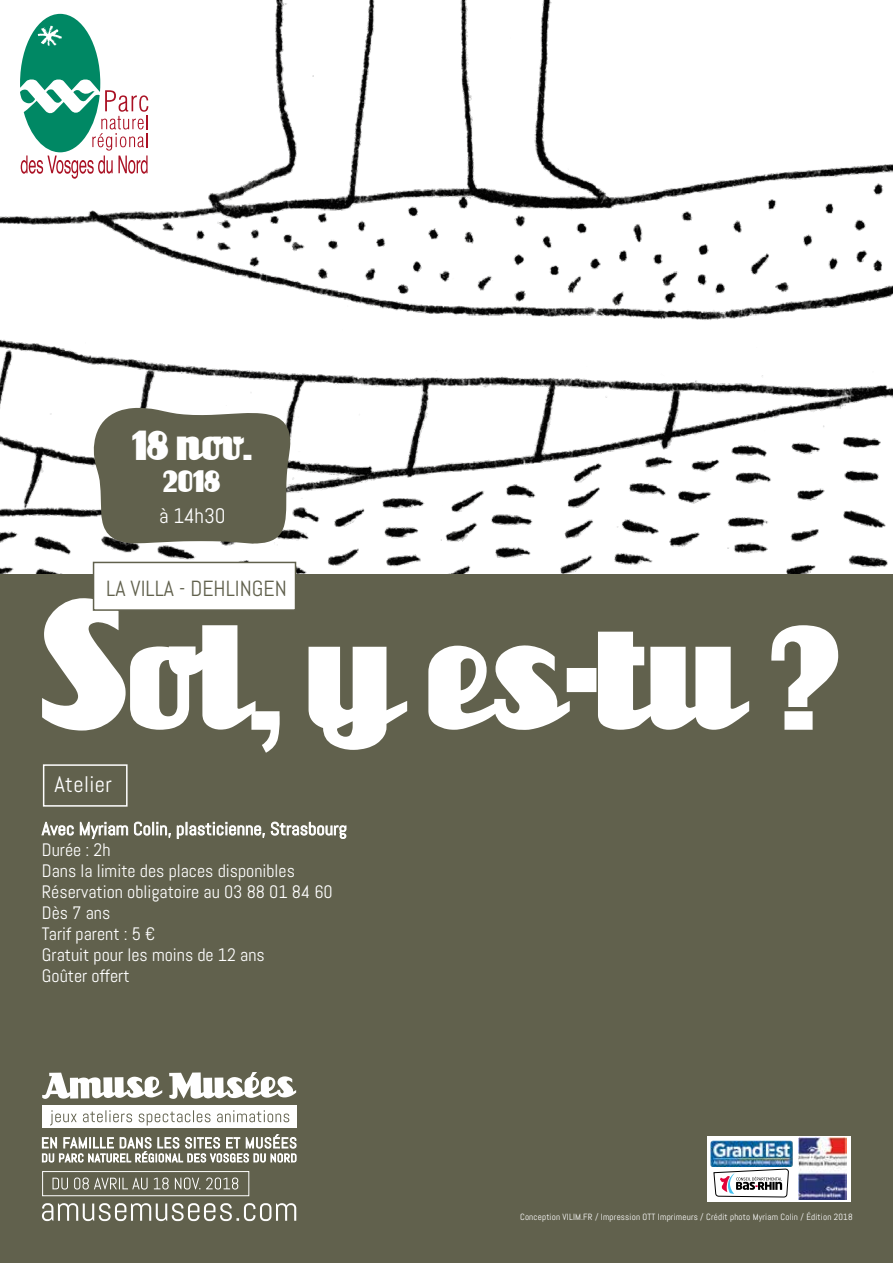
<style>
.page{position:relative;width:893px;height:1263px;background:#fff}
.page>*{position:absolute;margin:0;border:0;box-sizing:border-box;transform-origin:0 0}
.t1{font:136.95px "Unicorn";color:#fff}
.t2{font:38.55px "Unicorn";color:#fff}
.t3{font:28.5px "Unicorn";color:#fff}
.t4{font:22.5px "Abel";letter-spacing:.02em;color:#fff}
.t5{font:21.9px "Abel";color:#61614d}
.t6{font:21px "Abel";letter-spacing:-.005em;color:#fff}
.t7{font:18px/21px "Abel";color:#fff}
.t8{font:9px "Abel";letter-spacing:.02em;color:#fff}
.s1{font-size:164.4px}
</style>
<div class="page">
<img style="left:0;top:0;width:893px;height:574px">
<div style="left:0;top:0;width:165px;height:189px;background:#fff"></div>
<div style="left:0;top:574px;width:893px;height:689px;background:#61614d"></div>
<svg style="left:20px;top:14px;width:128px;height:165px"></svg>
<svg style="left:93px;top:407px;width:197px;height:137px;background:#6f6f5d"></svg>
<svg style="left:41px;top:822px;width:33px;height:14px"></svg>
<svg style="left:80px;top:821px;width:48px;height:18px"></svg>
<svg style="left:134px;top:822px;width:37px;height:16px"></svg>
<svg style="left:177px;top:822px;width:88px;height:17px"></svg>
<svg style="left:271px;top:822px;width:75px;height:17px"></svg>
<svg style="left:707px;top:1136px;width:143px;height:66px;background:#edf0f5"></svg>
<svg style="left:714px;top:1169px;width:75px;height:28px;background:#c2bcbf"></svg>
<img style="left:799px;top:1138px;width:48px;height:61px">
<img style="left:710px;top:1140px;width:84px;height:26px">
<div style="left:43px;top:764px;width:85px;height:43px;border:2px solid #fff"></div>
<div style="left:93px;top:562px;width:203px;height:49px;background:#fff;border:2px solid #61614d"></div>
<svg style="left:42px;top:1203px;width:254px;height:18px"></svg>
<svg style="left:42px;top:1134px;width:254px;height:28px"></svg>
<svg style="left:169px;top:1072px;width:127px;height:27px"></svg>
<svg style="left:42px;top:1073px;width:120px;height:26px"></svg>
<div style="left:42px;top:1105px;width:254px;height:23px;background:#fff"></div>
<div style="left:42px;top:1171px;width:207px;height:25px;border:1px solid #fff"></div>
<svg style="left:50px;top:1110px;width:239px;height:15px"></svg>
<svg style="left:53px;top:1177px;width:185px;height:12px"></svg>
<h2 class="t2" style="left:132px;top:424px;width:121px">18 nov.</h2>
<h3 class="t3" style="left:164px;top:465px;width:59px">2018</h3>
<p class="t6" style="left:159px;top:502px;width:68px">à 14h30</p>
<p class="t5" style="left:106px;top:574px;width:182px">LA VILLA - DEHLINGEN</p>
<h1 class="t1" style="left:42px;top:600px;width:803px"><span class="s1">S</span>ol, y es-tu ?</h1>
<p class="t4" style="left:54px;top:770px;width:59px">Atelier</p>
<p class="t7" style="left:42px;top:839px;width:292px">Durée : 2h<br>Dans la limite des places disponibles<br>Réservation obligatoire au 03 88 01 84 60<br>Dès 7 ans<br>Tarif parent : 5 €<br>Gratuit pour les moins de 12 ans<br>Goûter offert</p>
<p class="t8" style="left:520px;top:1212px;width:334px">Conception VILIM.FR / Impression OTT Imprimeurs / Crédit photo Myriam Colin / Édition 2018</p>
</div>
